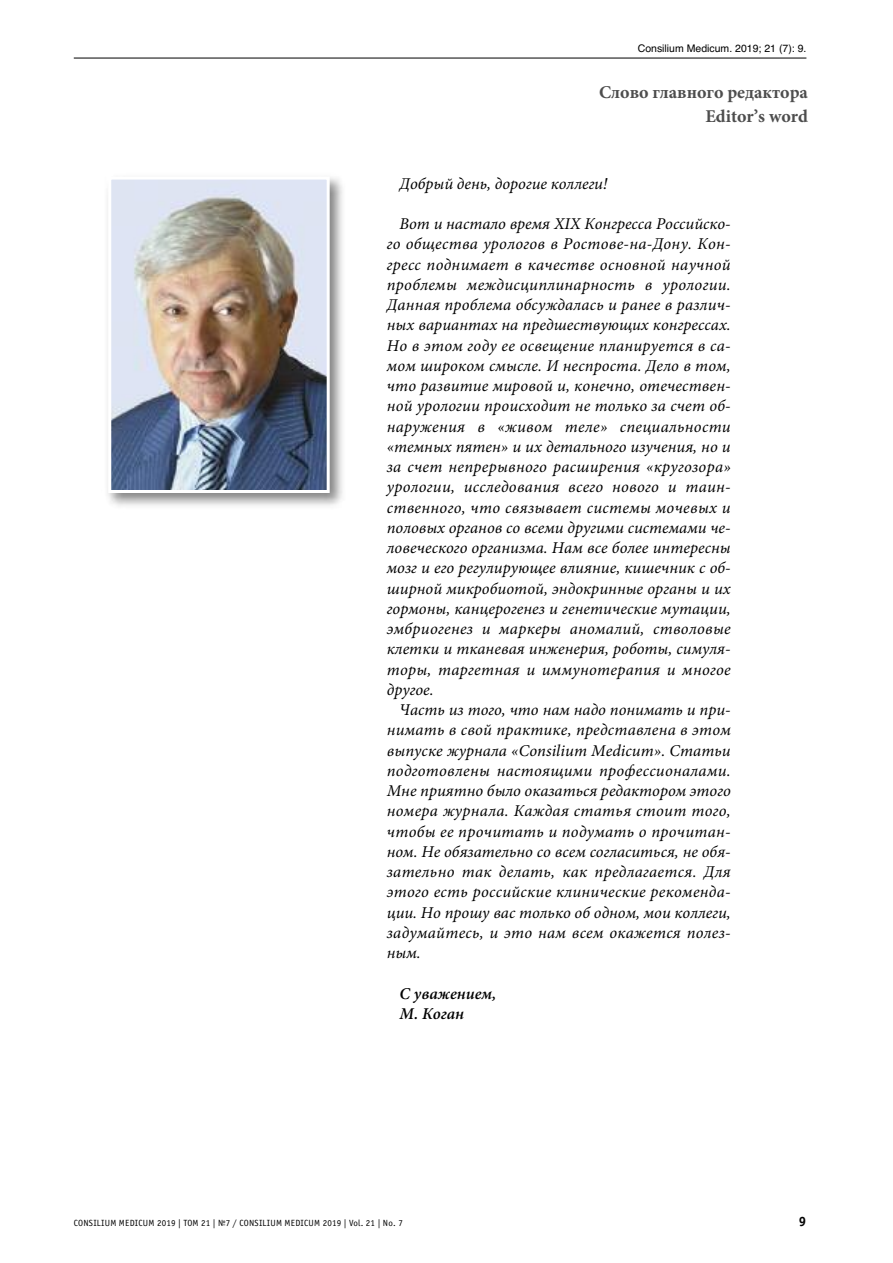
<style>
.page{position:relative;width:893px;height:1263px;background:#fff}
.page>*{position:absolute;margin:0;border:0;box-sizing:border-box;transform-origin:0 0}
.t1{font:700 18px/24px "Minion Pro";color:#4d4d4d;text-align:right}
.t2{font:italic 16.5px/20.2px "Minion Pro";letter-spacing:.02em;color:#000;text-align:justify}
.t3{font:italic 16.5px "Minion Pro";color:#000}
.t4{font:italic 600 16.5px/20.2px "Minion Pro";color:#000}
.t5{font:700 13.5px "Officina Sans C";color:#000}
.t6{font:10.5px "Helvetica";color:#000}
.t7{font:9px "Officina Sans C";letter-spacing:.025em;color:#000}
</style>
<div class="page">
<img style="left:107px;top:177px;width:236px;height:329px">
<img style="left:112px;top:181px;width:214px;height:308px">
<div style="left:108px;top:177px;width:222px;height:316px;border:3px solid #fff"></div>
<hr style="left:74px;top:58px;width:732px;height:1px;background:#000">
<p class="t6" style="left:638px;top:42px;width:170px">Consilium Medicum. 2019; 21 (7): 9.</p>
<p class="t1" style="left:599px;top:82px;width:210px">Слово главного редактора<br>Editor’s word</p>
<p class="t3" style="left:400px;top:177px;width:209px">Добрый день, дорогие коллеги!</p>
<p class="t2" style="left:387px;top:215px;width:345px;text-indent:13px">Вот и настало время ХIХ Конгресса Российско&shy;го общества урологов в Ростове-на-Дону. Кон&shy;гресс поднимает в качестве основной научной проблемы междисциплинарность в урологии.<br>Данная проблема обсуждалась и ранее в различ&shy;ных вариантах на предшествующих конгрессах.<br>Но в этом году ее освещение планируется в са&shy;мом широком смысле. И неспроста. Дело в том, что развитие мировой и, конечно, отечествен&shy;ной урологии происходит не только за счет об&shy;наружения в «живом теле» специальности «темных пятен» и их детального изучения, но и за счет непрерывного расширения «кругозора» урологии, исследования всего нового и таин&shy;ственного, что связывает системы мочевых и половых органов со всеми другими системами че&shy;ловеческого организма. Нам все более интересны мозг и его регулирующее влияние, кишечник с об&shy;ширной микробиотой, эндокринные органы и их гормоны, канцерогенез и генетические мутации, эмбриогенез и маркеры аномалий, стволовые клетки и тканевая инженерия, роботы, симуля&shy;торы, таргетная и иммунотерапия и многое другое.</p>
<p class="t2" style="left:387px;top:701px;width:345px;text-indent:13px">Часть из того, что нам надо понимать и при&shy;нимать в свой практике, представлена в этом выпуске журнала «Consilium Medicum». Статьи подготовлены настоящими профессионалами.<br>Мне приятно было оказаться редактором этого номера журнала. Каждая статья стоит того, чтобы ее прочитать и подумать о прочитан&shy;ном. Не обязательно со всем согласиться, не обя&shy;зательно так делать, как предлагается. Для этого есть российские клинические рекоменда&shy;ции. Но прошу вас только об одном, мои коллеги, задумайтесь, и это нам всем окажется полез&shy;ным.</p>
<p class="t4" style="left:400px;top:984px;width:98px">С уважением,<br>М. Коган</p>
<p class="t7" style="left:74px;top:1218px;width:331px">CONSILIUM MEDICUM 2019 | ТОМ 21 | №7 / CONSILIUM MEDICUM 2019 | Vol. 21 | No. 7</p>
<p class="t5" style="left:799px;top:1214px;width:9px">9</p>
</div>
